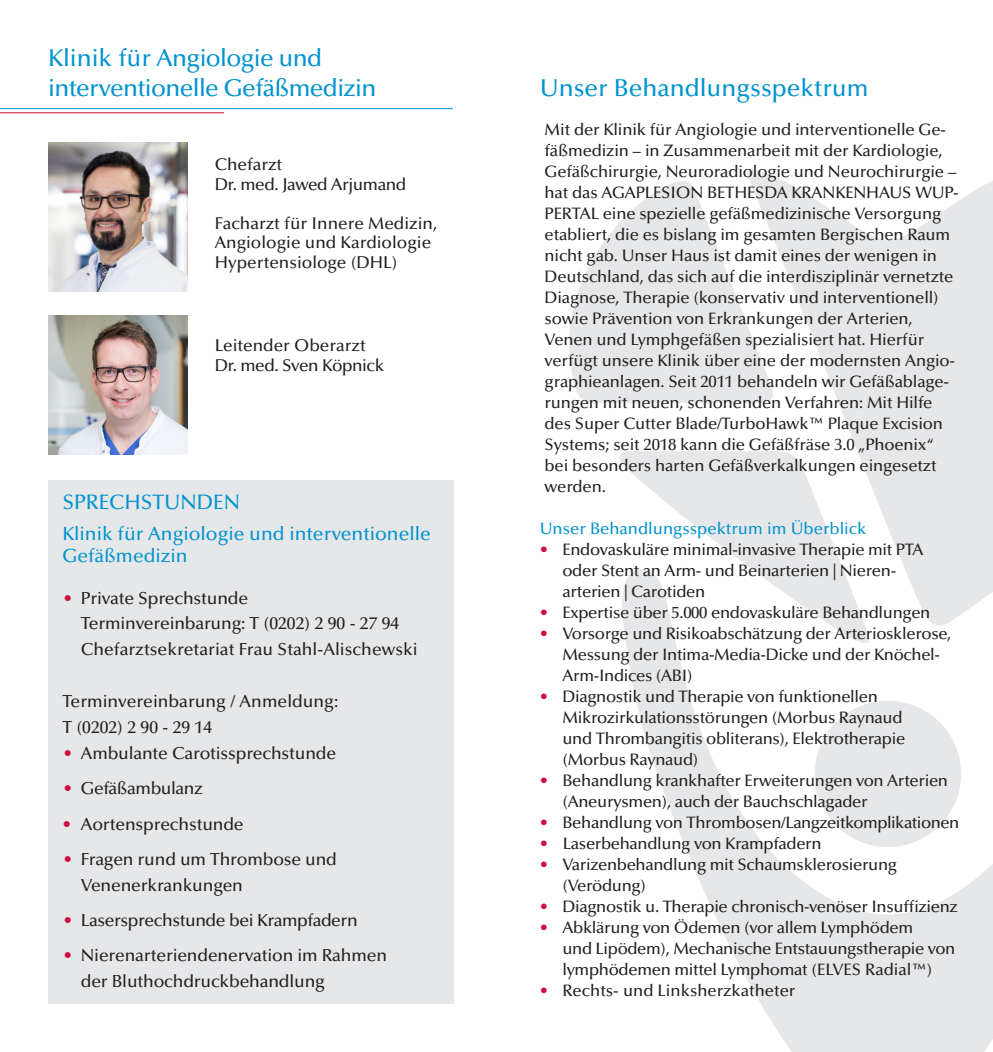
<style>
.page{position:relative;width:993px;height:1052px;background:#fff}
.page>*{position:absolute;margin:0;border:0;box-sizing:border-box;transform-origin:0 0}
.Überschrift{font:500 24.5px "Optima LT Std";letter-spacing:-.025em;color:#0093d0}
.Überschrift-2{font:500 24.5px "Optima LT Std";color:#0093d0}
.t1{font:500 21px "Optima LT Std";color:#0093d0}
.t2{font:500 19.25px "Optima LT Std";color:#0093d0}
.t3{font:500 17.5px "Optima LT Std";letter-spacing:-.01em;color:#231f20}
.t4{font:500 17.15px/19.6px "Optima LT Std";color:#231f20}
.t5{font:500 17.15px "Optima LT Std";letter-spacing:-.025em;color:#231f20}
.t6{font:500 16.62px/21px "Optima LT Std";letter-spacing:-.02em;color:#231f20}
.t7{font:500 16.62px "Optima LT Std";color:#0093d0}
.t8{font:500 16.62px "Optima LT Std";color:#231f20}
.s1{font-style:inherit}
.s2{color:#cd0f3b}
</style>
<div class="page">
<svg style="left:748px;top:169px;width:244px;height:397px;fill:#e6e7e9"></svg>
<svg style="left:569px;top:179px;width:205px;height:225px;fill:#e6e7e9"></svg>
<svg style="left:620px;top:451px;width:253px;height:115px;fill:#e6e7e9"></svg>
<svg style="left:622px;top:566px;width:370px;height:486px"></svg>
<div style="left:48px;top:480px;width:405px;height:524px;background:#e6e7e9"></div>
<hr style="left:0;top:112px;width:224px;height:1px;background:#cd0f3b">
<hr style="left:0;top:108px;width:452px;height:1px;background:#0093d0">
<img style="left:48px;top:143px;width:140px;height:148px">
<img style="left:48px;top:315px;width:140px;height:139px">
<p class="Überschrift" style="left:48px;top:44px;width:275px">Klinik für <span class="s1">A</span>ngiologie und</p>
<p class="Überschrift" style="left:48px;top:74px;width:329px">interventionelle Gefäßmedizin</p>
<p class="t4" style="left:215px;top:155px;width:69px">Chefarzt</p>
<p class="t5" style="left:215px;top:174px;width:193px">Dr. med. Jawed Arjumand</p>
<p class="t4" style="left:215px;top:213px;width:224px">Facharzt für Innere Medizin,<br>Angiologie und Kardiologie</p>
<p class="t4" style="left:215px;top:253px;width:184px">Hypertensiologe (DHL)</p>
<p class="t4" style="left:215px;top:336px;width:152px">Leitender Oberarzt</p>
<p class="t5" style="left:215px;top:355px;width:171px">Dr. med. Sven Köpnick</p>
<p class="t1" style="left:62px;top:490px;width:179px">SPRECHSTUNDEN</p>
<p class="t2" style="left:62px;top:523px;width:370px">Klinik für Angiologie und interventionelle</p>
<p class="t2" style="left:62px;top:544px;width:127px">Gefäßmedizin</p>
<p class="t3" style="left:63px;top:588px;width:186px"><span class="s2">•</span> Private Sprechstunde</p>
<p class="t3" style="left:81px;top:614px;width:320px">Terminvereinbarung: T (0202) 2 90 - 27 94</p>
<p class="t3" style="left:81px;top:640px;width:338px">Chefarztsekretariat Frau Stahl-Alischewski</p>
<p class="t3" style="left:62px;top:691px;width:277px">Terminvereinbarung / Anmeldung:</p>
<p class="t3" style="left:62px;top:717px;width:151px">T (0202) 2 90 - 29 14</p>
<p class="t3" style="left:63px;top:743px;width:274px"><span class="s2">•</span> Ambulante Carotissprechstunde</p>
<p class="t3" style="left:63px;top:779px;width:141px"><span class="s2">•</span> Gefäßambulanz</p>
<p class="t3" style="left:62px;top:814px;width:183px"><span class="s2">•</span> Aortensprechstunde</p>
<p class="t3" style="left:63px;top:849px;width:275px"><span class="s2">•</span> Fragen rund um Thrombose und</p>
<p class="t3" style="left:81px;top:875px;width:164px">Venenerkrankungen</p>
<p class="t3" style="left:63px;top:910px;width:296px"><span class="s2">•</span> Lasersprechstunde bei Krampfadern</p>
<p class="t3" style="left:63px;top:945px;width:325px"><span class="s2">•</span> Nierenarteriendenervation im Rahmen</p>
<p class="t3" style="left:81px;top:971px;width:245px">der Bluthochdruckbehandlung</p>
<p class="Überschrift-2" style="left:539px;top:74px;width:330px">Unser Behandlungsspektrum</p>
<p class="t6" style="left:544px;top:119px;width:415px">Mit der Klinik für Angiologie und interventionelle Ge&shy;fäßmedizin – in Zusammenarbeit mit der Kardiologie, Gefäßchirurgie, Neuroradiologie und Neurochirurgie – hat das AGAPLESION BETHESDA KRANKENHAUS WUP-PERTAL eine spezielle gefäßmedizinische Versorgung etabliert, die es bislang im gesamten Bergischen Raum nicht gab. Unser Haus ist damit eines der wenigen in Deutschland, das sich auf die interdisziplinär vernetzte Diagnose, Therapie (konservativ und interventionell) sowie Prävention von Erkrankungen der Arterien, Venen und Lymphgefäßen spezialisiert hat. Hierfür verfügt unsere Klinik über eine der modernsten Angio&shy;graphieanlagen. Seit 2011 behandeln wir Gefäßablage&shy;rungen mit neuen, schonenden Verfahren: Mit Hilfe des Super Cutter Blade/TurboHawk™ Plaque Excision Systems; seit 2018 kann die Gefäßfräse 3.0 „Phoenix“ bei besonders harten Gefäßverkalkungen eingesetzt werden.</p>
<p class="t7" style="left:539px;top:519px;width:328px">Unser Behandlungsspektrum im Überblick</p>
<p class="t6" style="left:539px;top:539px;width:385px;text-align:center"><span class="s2">•</span> Endovaskuläre minimal-invasive Therapie mit PTA oder Stent an Arm- und Beinarterien | Nieren-</p>
<p class="t6" style="left:562px;top:581px;width:144px">arterien | Carotiden</p>
<p class="t6" style="left:539px;top:602px;width:392px"><span class="s2">•</span> Expertise über 5.000 endovaskuläre Behandlungen</p>
<p class="t6" style="left:562px;top:623px;width:390px;text-indent:-23px"><span class="s2">•</span> Vorsorge und Risikoabschätzung der Arteriosklerose,<br>Messung der Intima-Media-Dicke und der Knöchel-<br>Arm-Indices (ABI)</p>
<p class="t6" style="left:539px;top:686px;width:339px"><span class="s2">•</span> Diagnostik und Therapie von funktionellen</p>
<p class="t6" style="left:562px;top:707px;width:341px">Mikrozirkulationsstörungen (Morbus Raynaud</p>
<p class="t6" style="left:562px;top:728px;width:344px">und Thrombangitis obliterans), Elektrotherapie (Morbus Raynaud)</p>
<p class="t6" style="left:562px;top:770px;width:387px;text-indent:-23px"><span class="s2">•</span> Behandlung krankhafter Erweiterungen von Arterien (Aneurysmen), auch der Bauchschlagader</p>
<p class="t6" style="left:539px;top:812px;width:421px"><span class="s2">•</span> Behandlung von Thrombosen/Langzeitkomplikationen</p>
<p class="t6" style="left:539px;top:833px;width:283px"><span class="s2">•</span> Laserbehandlung von Krampfadern</p>
<p class="t6" style="left:539px;top:854px;width:359px"><span class="s2">•</span> Varizenbehandlung mit Schaumsklerosierung</p>
<p class="t6" style="left:562px;top:875px;width:85px">(Verödung)</p>
<p class="t6" style="left:539px;top:896px;width:419px"><span class="s2">•</span> Diagnostik u. Therapie chronisch-venöser Insuffizienz</p>
<p class="t6" style="left:539px;top:917px;width:375px"><span class="s2">•</span> Abklärung von Ödemen (vor allem Lymphödem</p>
<p class="t6" style="left:562px;top:938px;width:394px">und Lipödem), Mechanische Entstauungstherapie von lymphödemen mittel Lymphomat (ELVES Radial™)</p>
<p class="t8" style="left:539px;top:981px;width:257px"><span class="s2">•</span> Rechts- und Linksherzkatheter</p>
</div>
